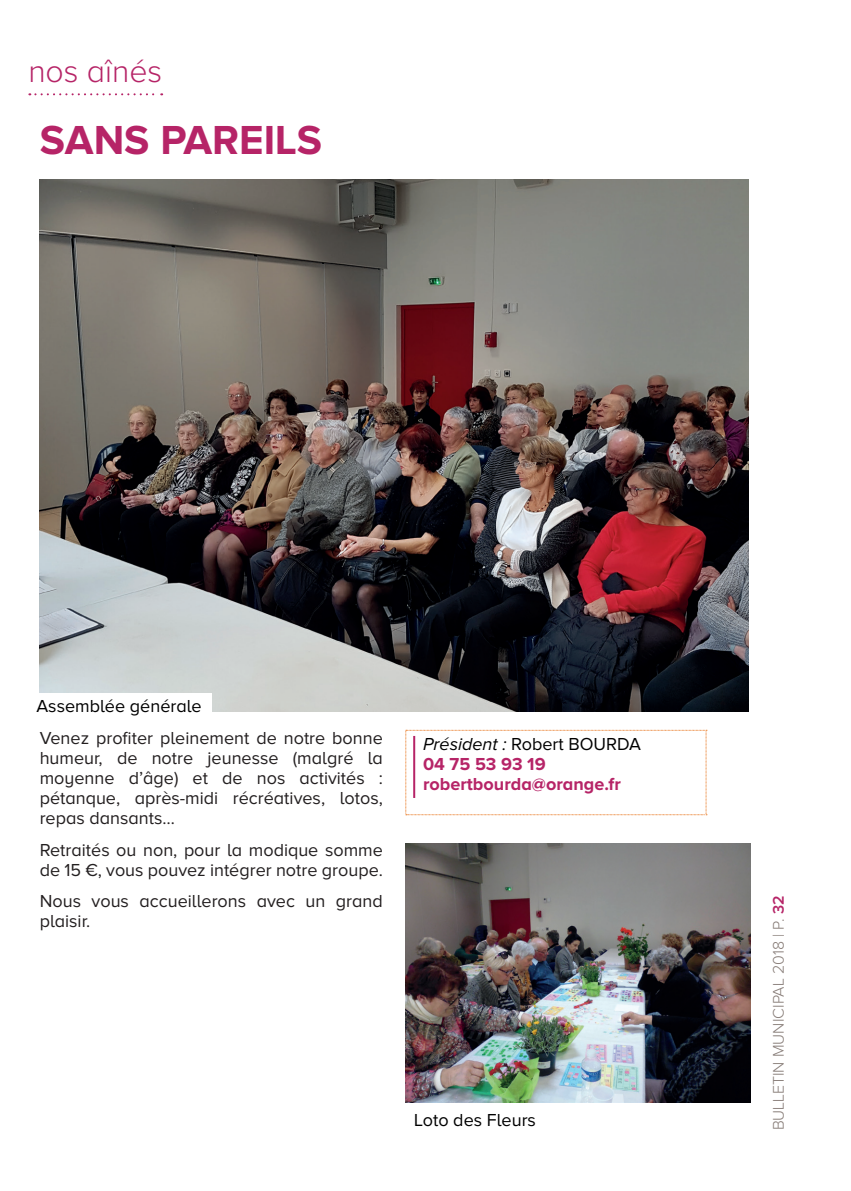
<style>
.page{position:relative;width:851px;height:1191px;background:#fff}
.page>*{position:absolute;margin:0;border:0;box-sizing:border-box;transform-origin:0 0}
.t1{font:700 42px "Proxima Nova A";color:#b62467}
.t2{font:300 32px "Proxima Nova A";color:#b62467}
.t3{font:18px/20px "Proxima Nova A";color:#231f20}
.t4{font:700 18px/20px "Proxima Nova A";color:#b62467}
.t5{font:18px "Proxima Nova A";color:#000}
.t6{font:300 16px "Proxima Nova A";color:#867b76}
.s1{font-weight:400;font-style:italic;color:#000}
.s2{font-weight:400;color:#000}
.s3{font-weight:600;color:#b62467}
</style>
<div class="page">
<svg style="left:29px;top:93px;width:133px;height:2px"></svg>
<img style="left:40px;top:179px;width:708px;height:532px">
<svg style="left:405px;top:730px;width:302px;height:85px"></svg>
<hr style="left:413px;top:736px;width:2px;height:62px;background:#b62467">
<img style="left:405px;top:843px;width:345px;height:259px">
<div style="left:27px;top:693px;width:184px;height:23px;background:#fff"></div>
<h2 class="t2" style="left:28px;top:54px;width:135px">nos aînés</h2>
<h1 class="t1" style="left:40px;top:116px;width:284px">SANS PAREILS</h1>
<p class="t5" style="left:36px;top:696px;width:167px">Assemblée générale</p>
<p class="t3" style="left:40px;top:728px;width:345px;text-align:justify">Venez profiter pleinement de notre bonne humeur, de notre jeunesse (malgré la moyenne d’âge) et de nos activités : pétanque, après-midi récréatives, lotos, repas dansants…</p>
<p class="t3" style="left:40px;top:839px;width:345px">Retraités ou non, pour la modique somme de 15 €, vous pouvez intégrer notre groupe.</p>
<p class="t3" style="left:40px;top:890px;width:344px">Nous vous accueillerons avec un grand plaisir.</p>
<p class="t4" style="left:423px;top:734px;width:219px"><span class="s1">Président :</span> <span class="s2">Robert BOURDA<br></span>04 75 53 93 19 robertbourda@orange.fr</p>
<p class="t5" style="left:414px;top:1110px;width:123px">Loto des Fleurs</p>
<p class="t6" style="left:769px;top:1130px;width:236px;rotate:-90deg">BULLETIN MUNICIPAL 2018 | P. <span class="s3">32</span></p>
</div>
